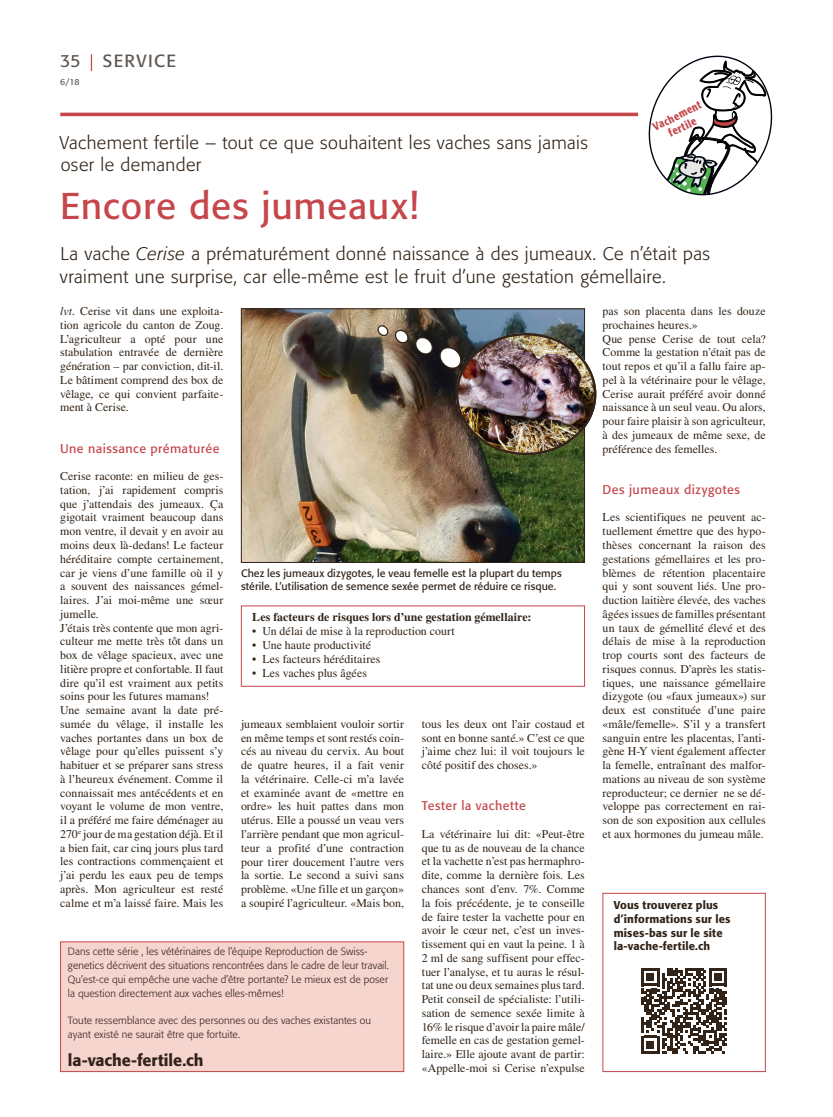
<style>
.page{position:relative;width:833px;height:1117px;background:#fff}
.page>*{position:absolute;margin:0;border:0;box-sizing:border-box;transform-origin:0 0}
.t1{font:36.88px "Formata";letter-spacing:.02em;color:#c5464b}
.t2{font:300 18.12px/22.5px "Formata";letter-spacing:.02em;color:#312317}
.t3{font:17.5px "Formata";letter-spacing:.08em;color:#5e5853}
.t4{font:500 16.25px "Formata";letter-spacing:-.005em;color:#312317}
.t5{font:12.5px "Formata";letter-spacing:.035em;color:#c5464b}
.t6{font:11.88px/13.8px "Times LT Std";color:#312317;text-align:justify}
.t7{font:700 11.88px "Times LT Std";color:#312317}
.t8{font:500 11.25px/13.8px "Formata";letter-spacing:.01em;color:#312317}
.t9{font:500 condensed 11.25px/12.5px "Formata";color:#c5464b;text-align:center}
.t10{font:10.62px/13.8px "Formata";color:#312317}
.t11{font:300 10.38px/13.8px "Formata";letter-spacing:.01em;color:#312317}
.t12{font:8.75px "Formata";color:#5e5853}
.s1{font-style:italic}
</style>
<div class="page">
<svg style="left:91px;top:54px;width:1px;height:17px"></svg>
<hr style="left:60px;top:113px;width:578px;height:3px;background:#c5464b">
<div style="left:61px;top:941px;width:343px;height:130px;background:#f7d5cf"></div>
<svg style="left:641px;top:968px;width:86px;height:85px"></svg>
<svg style="left:648px;top:56px;width:125px;height:139px"></svg>
<img style="left:243px;top:310px;width:340px;height:250px">
<div style="left:241px;top:308px;width:344px;height:254px;border:1px solid #312317"></div>
<svg style="left:376px;top:323px;width:88px;height:46px;background:#686057"></svg>
<img style="left:456px;top:333px;width:140px;height:122px">
<h3 class="t3" style="left:60px;top:51px;width:22px">35</h3>
<h3 class="t3" style="left:103px;top:51px;width:75px">SERVICE</h3>
<p class="t12" style="left:60px;top:76px;width:21px">6/18</p>
<p class="t9" style="left:651px;top:121px;width:54px;rotate:-26deg">Vachement fertile</p>
<h2 class="t2" style="left:59px;top:131px;width:530px">Vachement fertile – tout ce que souhaitent les vaches sans jamais oser le demander</h2>
<h1 class="t1" style="left:60px;top:183px;width:359px">Encore des jumeaux!</h1>
<h2 class="t2" style="left:60px;top:242px;width:651px">La vache <span class="s1">Cerise</span> a prématurément donné naissance à des jumeaux. Ce n’était pas vraiment une surprise, car elle-même est le fruit d’une gestation gémellaire.</h2>
<p class="t6" style="left:60px;top:304px;width:165px"><span class="s1">lvt.</span> Cerise vit dans une exploita&shy;tion agricole du canton de Zoug.<br>L’agriculteur a opté pour une stabulation entravée de dernière génération – par conviction, dit-il.<br>Le bâtiment comprend des box de vêlage, ce qui convient parfaite&shy;ment à Cerise.</p>
<p class="t5" style="left:60px;top:440px;width:161px">Une naissance prématurée</p>
<p class="t6" style="left:60px;top:469px;width:165px;text-align:left">Cerise raconte: en milieu de ges&shy;tation, j’ai rapidement compris que j’attendais des jumeaux. Ça gigotait vraiment beaucoup dans mon ventre, il devait y en avoir au moins deux là-dedans! Le facteur héréditaire compte certainement, car je viens d’une famille où il y a souvent des naissances gémel&shy;laires. J’ai moi-même une sœur jumelle.<br>J’étais très contente que mon agri&shy;culteur me mette très tôt dans un box de vêlage spacieux, avec une litière propre et confortable. Il faut dire qu’il est vraiment aux petits soins pour les futures mamans!<br>Une semaine avant la date pré&shy;sumée du vêlage, il installe les vaches portantes dans un box de vêlage pour qu’elles puissent s’y habituer et se préparer sans stress à l’heureux événement. Comme il connaissait mes antécédents et en voyant le volume de mon ventre, il a préféré me faire déménager au<br>270<sup>e</sup> jour de ma gestation déjà. Et il a bien fait, car cinq jours plus tard les contractions commençaient et j’ai perdu les eaux peu de temps après. Mon agriculteur est resté calme et m’a laissé faire. Mais les</p>
<p class="t10" style="left:241px;top:565px;width:322px">Chez les jumeaux dizygotes, le veau femelle est la plupart du temps stérile. L’utilisation de semence sexée permet de réduire ce risque.</p>
<p class="t7" style="left:252px;top:610px;width:281px">Les facteurs de risques lors d’une gestation gémellaire:</p>
<p class="t6" style="left:252px;top:624px;width:204px">• Un délai de mise à la reproduction court</p>
<p class="t6" style="left:252px;top:638px;width:120px">• Une haute productivité</p>
<p class="t6" style="left:252px;top:651px;width:130px">• Les facteurs héréditaires</p>
<p class="t6" style="left:252px;top:665px;width:116px">• Les vaches plus âgées</p>
<p class="t6" style="left:241px;top:716px;width:165px">jumeaux semblaient vouloir sortir en même temps et sont restés coin&shy;cés au niveau du cervix. Au bout de quatre heures, il a fait venir la vétérinaire. Celle-ci m’a lavée et examinée avant de «mettre en ordre» les huit pattes dans mon utérus. Elle a poussé un veau vers l’arrière pendant que mon agricul&shy;teur a profité d’une contraction pour tirer doucement l’autre vers la sortie. Le second a suivi sans problème. «Une fille et un garçon» a soupiré l’agriculteur. «Mais bon,</p>
<p class="t6" style="left:422px;top:716px;width:165px">tous les deux ont l’air costaud et sont en bonne santé.» C’est ce que j’aime chez lui: il voit toujours le côté positif des choses.»</p>
<p class="t5" style="left:422px;top:798px;width:106px">Tester la vachette</p>
<p class="t6" style="left:422px;top:826px;width:165px">La vétérinaire lui dit: «Peut-être que tu as de nouveau de la chance et la vachette n’est pas hermaphro&shy;dite, comme la dernière fois. Les chances sont d’env. 7%. Comme la fois précédente, je te conseille de faire tester la vachette pour en avoir le cœur net, c’est un inves&shy;tissement qui en vaut la peine. 1 à 2 ml de sang suffisent pour effec&shy;tuer l’analyse, et tu auras le résul&shy;tat une ou deux semaines plus tard.<br>Petit conseil de spécialiste: l’utili&shy;sation de semence sexée limite à 16% le risque d’avoir la paire mâle/ femelle en cas de gestation gemel&shy;laire.» Elle ajoute avant de partir: «Appelle-moi si Cerise n’expulse</p>
<p class="t11" style="left:68px;top:944px;width:322px">Dans cette série , les vétérinaires de l’équipe Reproduction de Swiss&shy;genetics décrivent des situations rencontrées dans le cadre de leur travail.<br>Qu’est-ce qui empêche une vache d’être portante? Le mieux est de poser la question directement aux vaches elles-mêmes!</p>
<p class="t11" style="left:68px;top:1013px;width:304px">Toute ressemblance avec des personnes ou des vaches existantes ou ayant existé ne saurait être que fortuite.</p>
<h3 class="t4" style="left:68px;top:1049px;width:137px">la-vache-fertile.ch</h3>
<p class="t6" style="left:602px;top:304px;width:165px;text-align:left">pas son placenta dans les douze prochaines heures.»<br>Que pense Cerise de tout cela?<br>Comme la gestation n’était pas de tout repos et qu’il a fallu faire ap&shy;pel à la vétérinaire pour le vêlage,<br>Cerise aurait préféré avoir donné naissance à un seul veau. Ou alors, pour faire plaisir à son agriculteur, à des jumeaux de même sexe, de préférence des femelles.</p>
<p class="t5" style="left:602px;top:482px;width:139px">Des jumeaux dizygotes</p>
<p class="t6" style="left:602px;top:510px;width:165px">Les scientifiques ne peuvent ac&shy;tuellement émettre que des hypo&shy;thèses concernant la raison des gestations gémellaires et les pro&shy;blèmes de rétention placentaire qui y sont souvent liés. Une pro&shy;duction laitière élevée, des vaches âgées issues de familles présentant un taux de gémellité élevé et des délais de mise à la reproduction trop courts sont des facteurs de risques connus. D’après les statis&shy;tiques, une naissance gémellaire dizygote (ou «faux jumeaux») sur deux est constituée d’une paire «mâle/femelle». S’il y a transfert sanguin entre les placentas, l’anti&shy;gène H-Y vient également affecter la femelle, entraînant des malfor&shy;mations au niveau de son système reproducteur; ce dernier ne se dé&shy;veloppe pas correctement en rai&shy;son de son exposition aux cellules et aux hormones du jumeau mâle.</p>
<p class="t8" style="left:614px;top:898px;width:118px">Vous trouverez plus d’informations sur les mises-bas sur le site la-vache-fertile.ch</p>
</div>
